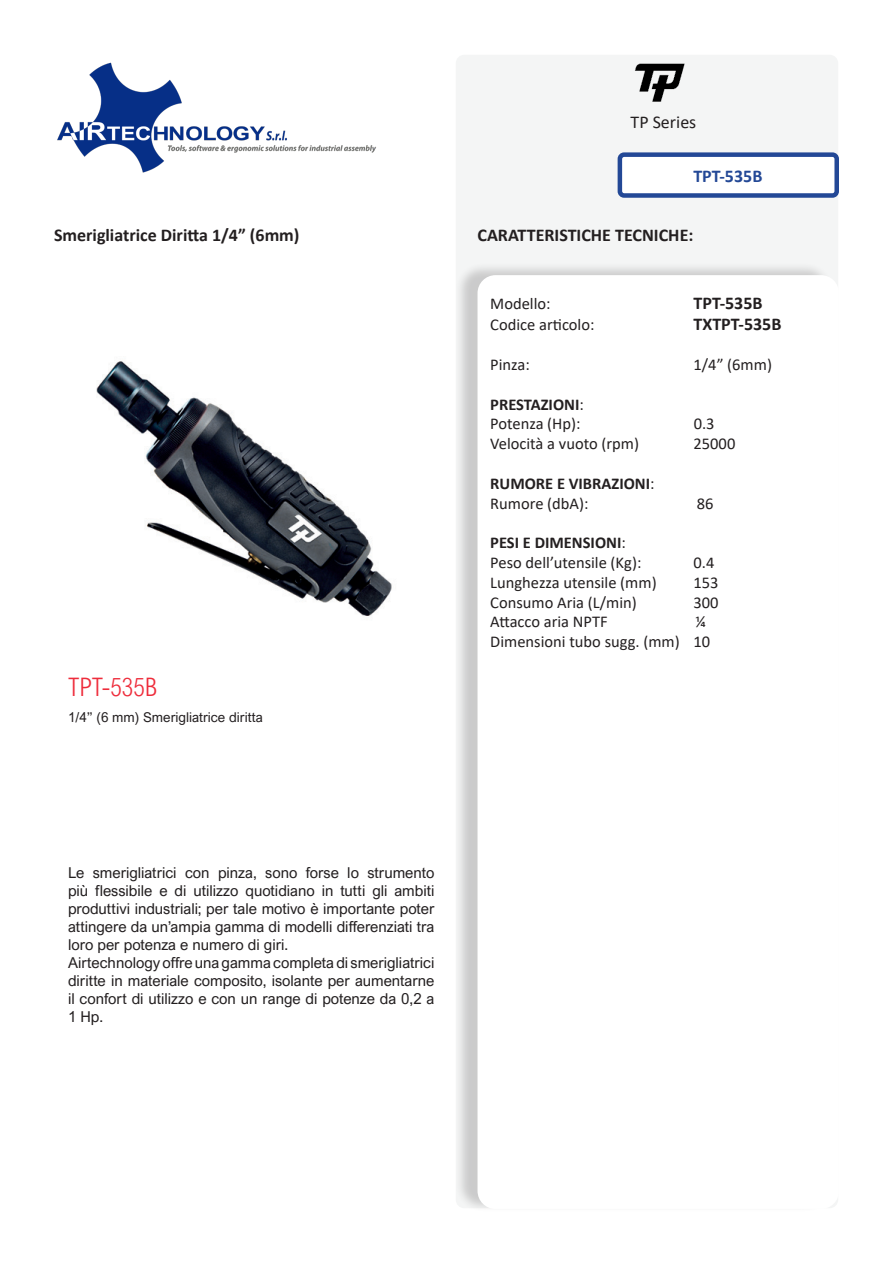
<style>
.page{position:relative;width:893px;height:1263px;background:#fff}
.page>*{position:absolute;margin:0;border:0;box-sizing:border-box;transform-origin:0 0}
.t1{font:300 25.5px "Arial Nova Cond";color:#ee2c3b}
.t2{font:700 18px "Calibri";color:#231f20}
.t3{font:18px "Calibri";color:#231f20}
.t4{font:700 18px "Calibri";color:#234896}
.t5{font:16.5px/19.8px "Calibri";color:#231f20}
.t6{font:700 16.5px/19.8px "Calibri";color:#231f20}
.t7{font:15px/18px "Arial Nova";color:#231f20}
.t8{font:13.5px "Arial Nova";color:#231f20}
.s1{font-weight:700}
.s2{font-weight:400}
</style>
<div class="page">
<img style="left:57px;top:62px;width:319px;height:111px">
<div style="left:456px;top:55px;width:382px;height:1153px;background:#f4f5f5;border-radius:9px"></div>
<div style="left:620px;top:155px;width:217px;height:40px;background:#fff;border-radius:4px"></div>
<div style="left:618px;top:152px;width:221px;height:46px;border:4px solid #234896;border-radius:4px"></div>
<div style="left:455px;top:262px;width:378px;height:951px;background:#231f20;opacity:.2"></div>
<div style="left:477px;top:275px;width:362px;height:934px;background:#fff;border-radius:18px"></div>
<img style="left:635px;top:63px;width:50px;height:39px">
<img style="left:96px;top:361px;width:296px;height:255px">
<p class="t3" style="left:631px;top:109px;width:67px">TP Series</p>
<p class="t4" style="left:693px;top:163px;width:71px">TPT-535B</p>
<p class="t2" style="left:54px;top:222px;width:247px">Smerigliatrice Diritta 1/4” (6mm)</p>
<p class="t2" style="left:478px;top:222px;width:217px">CARATTERISTICHE TECNICHE:</p>
<p class="t5" style="left:490px;top:293px;width:62px">Modello:</p>
<p class="t2" style="left:693px;top:290px;width:71px">TPT-535B</p>
<p class="t5" style="left:490px;top:315px;width:106px">Codice articolo:</p>
<p class="t2" style="left:693px;top:312px;width:89px">TXTPT-535B</p>
<p class="t5" style="left:490px;top:354px;width:41px">Pinza:</p>
<p class="t5" style="left:693px;top:354px;width:80px">1/4” (6mm)</p>
<p class="t5" style="left:490px;top:394px;width:95px"><span class="s1">PRESTAZIONI</span>:<br>Potenza (Hp):</p>
<p class="t5" style="left:694px;top:414px;width:22px">0.3</p>
<p class="t5" style="left:490px;top:433px;width:150px">Velocità a vuoto (rpm)</p>
<p class="t5" style="left:693px;top:433px;width:43px">25000</p>
<p class="t6" style="left:490px;top:473px;width:166px">RUMORE E VIBRAZIONI<span class="s2">:<br>Rumore (dbA):</span></p>
<p class="t5" style="left:697px;top:493px;width:18px">86</p>
<p class="t5" style="left:490px;top:532px;width:153px"><span class="s1">PESI E DIMENSIONI</span>:<br>Peso dell’utensile (Kg):</p>
<p class="t5" style="left:693px;top:552px;width:22px">0.4</p>
<h1 class="t1" style="left:68px;top:672px;width:91px">TPT-535B</h1>
<p class="t8" style="left:68px;top:709px;width:196px">1/4” (6 mm) Smerigliatrice diritta</p>
<p class="t5" style="left:490px;top:572px;width:168px">Lunghezza utensile (mm)</p>
<p class="t5" style="left:693px;top:572px;width:27px">153</p>
<p class="t5" style="left:490px;top:592px;width:148px">Consumo Aria (L/min)</p>
<p class="t5" style="left:693px;top:592px;width:27px">300</p>
<p class="t5" style="left:490px;top:612px;width:119px">Attacco aria NPTF</p>
<p class="t5" style="left:490px;top:612px;width:221px;text-align:right">¼<br>Dimensioni tubo sugg. (mm) 10</p>
<p class="t7" style="left:68px;top:864px;width:368px">Le smerigliatrici con pinza, sono forse lo strumento più flessibile e di utilizzo quotidiano in tutti gli ambiti produttivi industriali; per tale motivo è importante poter attingere da un’ampia gamma di modelli differenziati tra loro per potenza e numero di giri.<br>Airtechnology offre una gamma completa di smerigliatrici diritte in materiale composito, isolante per aumentarne il confort di utilizzo e con un range di potenze da 0,2 a 1 Hp.</p>
</div>
